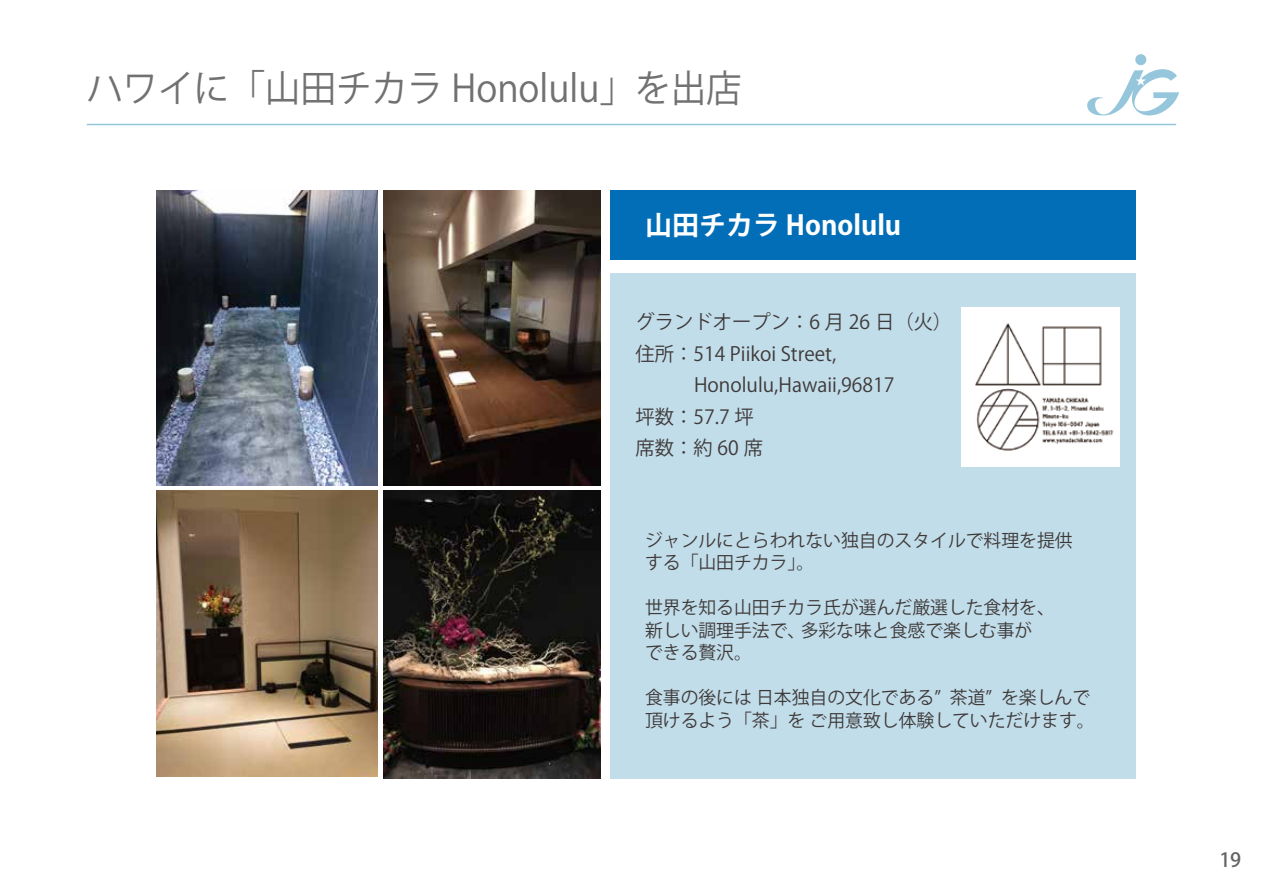
<style>
.page{position:relative;width:1263px;height:893px;background:#fff}
.page>*{position:absolute;margin:0;border:0;box-sizing:border-box;transform-origin:0 0}
.t1{font:37.5px "Koz Go Pro";color:#727171;scale:.95 1}
.t2{font:700 27px "Koz Go Pro";color:#fff}
.t3{font:19.5px "Koz Go Pro";color:#3e3a39}
.t4{font:500 19.5px "Koz Go Pro";color:#656464}
.t5{font:18px/22.5px "Koz Go Pro";color:#3e3a39}
</style>
<div class="page">
<svg style="left:1087px;top:54px;width:92px;height:61px"></svg>
<hr style="left:87px;top:124px;width:1089px;height:1px;background:#96c6dc">
<div style="left:610px;top:190px;width:525px;height:70px;background:#036eb8"></div>
<div style="left:610px;top:273px;width:525px;height:505px;background:#c2ddea"></div>
<img style="left:962px;top:307px;width:157px;height:160px">
<img style="left:156px;top:191px;width:221px;height:294px">
<img style="left:384px;top:490px;width:216px;height:289px">
<img style="left:384px;top:191px;width:216px;height:294px">
<img style="left:156px;top:490px;width:221px;height:287px">
<h1 class="t1" style="left:87px;top:64px;width:691px">ハワイに「山田チカラ Honolulu」を出店</h1>
<h2 class="t2" style="left:645px;top:207px;width:258px">山田チカラ Honolulu</h2>
<p class="t3" style="left:636px;top:310px;width:318px">グランドオープン：6 月 26 日（火）</p>
<p class="t3" style="left:636px;top:341px;width:202px">住所：514 Piikoi Street,</p>
<p class="t3" style="left:694px;top:373px;width:202px">Honolulu,Hawaii,96817</p>
<p class="t3" style="left:636px;top:404px;width:120px">坪数：57.7 坪</p>
<p class="t3" style="left:636px;top:436px;width:129px">席数：約 60 席</p>
<p class="t5" style="left:645px;top:529px;width:429px">ジャンルにとらわれない独自のスタイルで料理を提供する「山田チカラ」。</p>
<p class="t5" style="left:645px;top:597px;width:411px">世界を知る山田チカラ氏が選んだ厳選した食材を、新しい調理手法で、多彩な味と食感で楽しむ事が<br>できる贅沢。</p>
<p class="t5" style="left:645px;top:687px;width:451px">食事の後には 日本独自の文化である” 茶道” を楽しんで頂けるよう「茶」を ご用意致し体験していただけます。</p>
<p class="t4" style="left:1219px;top:847px;width:23px">19</p>
</div>
